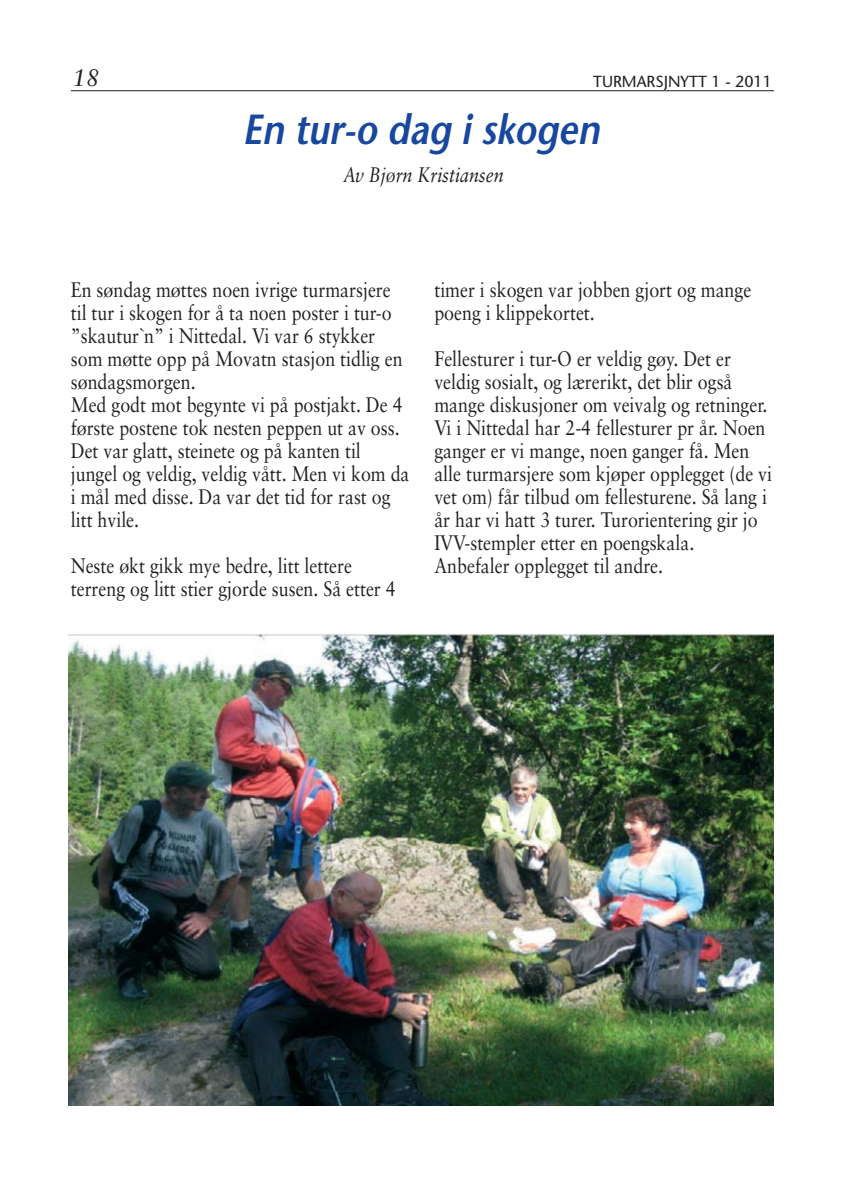
<style>
.page{position:relative;width:842px;height:1191px;background:#fff}
.page>*{position:absolute;margin:0;border:0;box-sizing:border-box;transform-origin:0 0}
.t1{font:italic 600 42px "Stone Sans";color:#17479e;scale:.85 1}
.t2{font:italic 24px "Sabon";color:#231f20}
.t3{font:21px/23px "Sabon";color:#231f20;scale:.85 1}
.t4{font:italic 21px "Sabon";color:#231f20;scale:.85 1}
.t5{font:16px "Stone Sans";color:#231f20}
</style>
<div class="page">
<hr style="left:71px;top:90px;width:703px;height:1px;background:#231f20">
<img style="left:68px;top:633px;width:706px;height:473px">
<p class="t2" style="left:73px;top:67px;width:28px">18</p>
<p class="t5" style="left:593px;top:75px;width:180px">TURMARSJNYTT 1 - 2011</p>
<h1 class="t1" style="left:242px;top:113px;width:430px">En tur-o dag i skogen</h1>
<p class="t4" style="left:343px;top:166px;width:190px">Av Bjørn Kristiansen</p>
<p class="t3" style="left:71px;top:280px;width:400px">En søndag møttes noen ivrige turmarsjere til tur i skogen for å ta noen poster i tur-o ”skautur`n” i Nittedal. Vi var 6 stykker som møtte opp på Movatn stasjon tidlig en søndagsmorgen.<br>Med godt mot begynte vi på postjakt. De 4 første postene tok nesten peppen ut av oss.<br>Det var glatt, steinete og på kanten til jungel og veldig, veldig vått. Men vi kom da i mål med disse. Da var det tid for rast og litt hvile.</p>
<p class="t3" style="left:71px;top:556px;width:384px">Neste økt gikk mye bedre, litt lettere terreng og litt stier gjorde susen. Så etter 4</p>
<p class="t3" style="left:434px;top:280px;width:374px">timer i skogen var jobben gjort og mange poeng i klippekortet.</p>
<p class="t3" style="left:434px;top:349px;width:399px">Fellesturer i tur-O er veldig gøy. Det er veldig sosialt, og lærerikt, det blir også mange diskusjoner om veivalg og retninger.<br>Vi i Nittedal har 2-4 fellesturer pr år. Noen ganger er vi mange, noen ganger få. Men alle turmarsjere som kjøper opplegget (de vi vet om) får tilbud om fellesturene. Så lang i år har vi hatt 3 turer. Turorientering gir jo IVV-stempler etter en poengskala.<br>Anbefaler opplegget til andre.</p>
</div>
